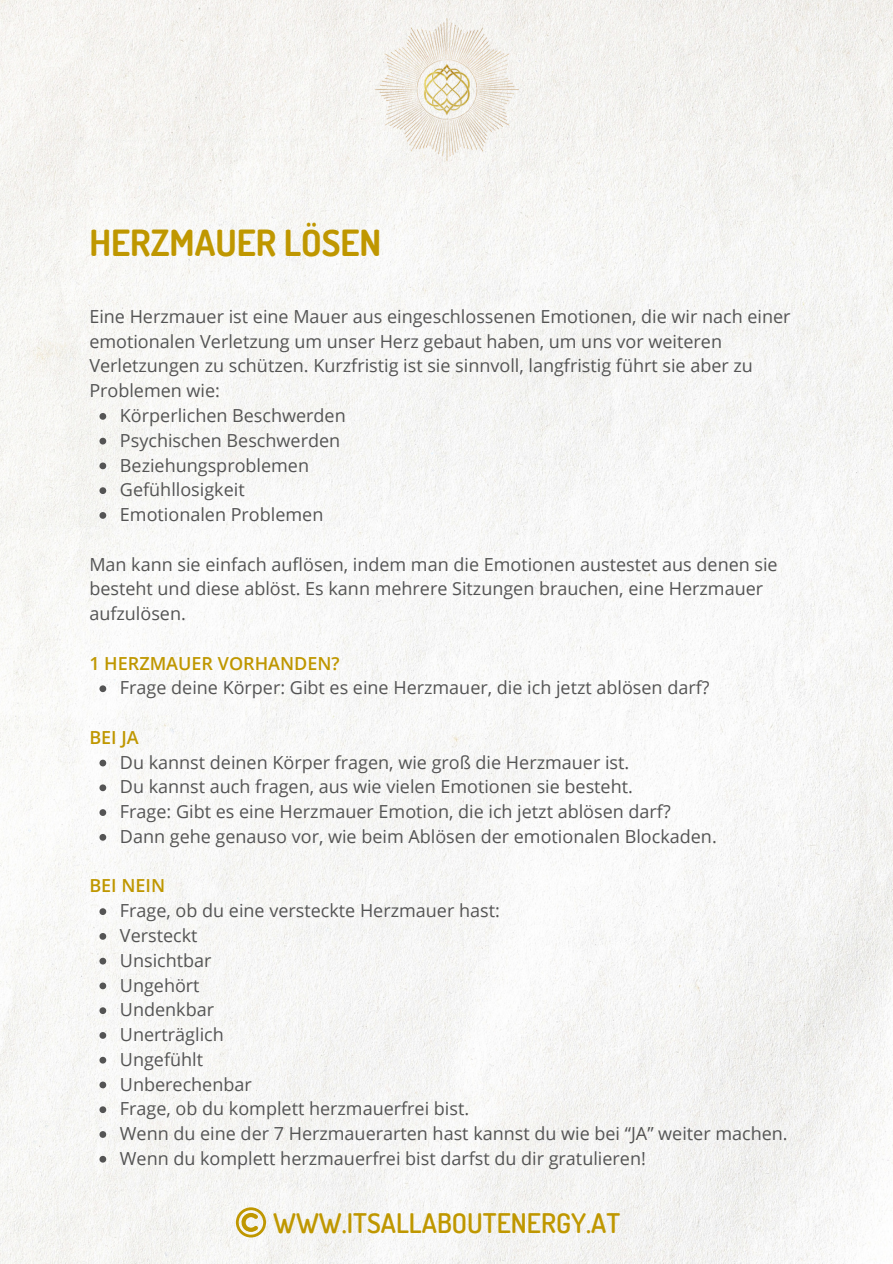
<style>
.page{position:relative;width:893px;height:1264px;background:#fff}
.page>*{position:absolute;margin:0;border:0;box-sizing:border-box;transform-origin:0 0}
.t1{font:700 36px "Dosis";color:#bf9700}
.t2{font:600 27px "Dosis";color:#bf9700}
.t3{font:18px/24.8px "Open Sans";color:#545454}
.t4{font:600 18px "Open Sans";color:#bf9700}
</style>
<div class="page">
<img style="left:0;top:0;width:892px;height:1263px">
<img style="left:357px;top:0;width:179px;height:179px">
<svg style="left:236px;top:1207px;width:30px;height:30px"></svg>
<svg style="left:99px;top:413px;width:7px;height:7px"></svg>
<svg style="left:99px;top:438px;width:7px;height:6px"></svg>
<svg style="left:99px;top:462px;width:7px;height:7px"></svg>
<svg style="left:99px;top:487px;width:7px;height:7px"></svg>
<svg style="left:99px;top:512px;width:7px;height:7px"></svg>
<svg style="left:99px;top:685px;width:7px;height:7px"></svg>
<svg style="left:99px;top:759px;width:7px;height:7px"></svg>
<svg style="left:99px;top:784px;width:7px;height:7px"></svg>
<svg style="left:99px;top:809px;width:7px;height:7px"></svg>
<svg style="left:99px;top:834px;width:7px;height:6px"></svg>
<svg style="left:99px;top:908px;width:7px;height:7px"></svg>
<svg style="left:99px;top:933px;width:7px;height:6px"></svg>
<svg style="left:99px;top:957px;width:7px;height:7px"></svg>
<svg style="left:99px;top:982px;width:7px;height:7px"></svg>
<svg style="left:99px;top:1007px;width:7px;height:7px"></svg>
<svg style="left:99px;top:1032px;width:7px;height:6px"></svg>
<svg style="left:99px;top:1056px;width:7px;height:7px"></svg>
<svg style="left:99px;top:1081px;width:7px;height:7px"></svg>
<svg style="left:99px;top:1106px;width:7px;height:7px"></svg>
<svg style="left:99px;top:1131px;width:7px;height:6px"></svg>
<svg style="left:99px;top:1155px;width:7px;height:7px"></svg>
<p class="t1" style="left:89px;top:219px;width:293px">HERZMAUER LÖSEN</p>
<p class="t3" style="left:89px;top:303px;width:702px">Eine Herzmauer ist eine Mauer aus eingeschlossenen Emotionen, die wir nach einer emotionalen Verletzung um unser Herz gebaut haben, um uns vor weiteren Verletzungen zu schützen. Kurzfristig ist sie sinnvoll, langfristig führt sie aber zu Problemen wie:</p>
<p class="t3" style="left:120px;top:402px;width:227px">Körperlichen Beschwerden</p>
<p class="t3" style="left:120px;top:427px;width:222px">Psychischen Beschwerden</p>
<p class="t3" style="left:120px;top:452px;width:191px">Beziehungsproblemen</p>
<p class="t3" style="left:120px;top:477px;width:126px">Gefühllosigkeit</p>
<p class="t3" style="left:120px;top:501px;width:205px">Emotionalen Problemen</p>
<h3 class="t3" style="left:89px;top:551px;width:689px">Man kann sie einfach auflösen, indem man die Emotionen austestet aus denen sie besteht und diese ablöst. Es kann mehrere Sitzungen brauchen, eine Herzmauer aufzulösen.</h3>
<p class="t4" style="left:89px;top:650px;width:252px">1 HERZMAUER VORHANDEN?</p>
<h3 class="t3" style="left:120px;top:675px;width:591px">Frage deine Körper: Gibt es eine Herzmauer, die ich jetzt ablösen darf?</h3>
<p class="t4" style="left:89px;top:724px;width:51px">BEI JA</p>
<p class="t3" style="left:120px;top:749px;width:511px">Du kannst deinen Körper fragen, wie groß die Herzmauer ist.</p>
<p class="t3" style="left:120px;top:774px;width:514px">Du kannst auch fragen, aus wie vielen Emotionen sie besteht.</p>
<p class="t3" style="left:120px;top:798px;width:552px">Frage: Gibt es eine Herzmauer Emotion, die ich jetzt ablösen darf?</p>
<h3 class="t3" style="left:120px;top:823px;width:598px">Dann gehe genauso vor, wie beim Ablösen der emotionalen Blockaden.</h3>
<p class="t4" style="left:89px;top:873px;width:77px">BEI NEIN</p>
<p class="t3" style="left:120px;top:897px;width:381px">Frage, ob du eine versteckte Herzmauer hast:</p>
<p class="t3" style="left:120px;top:922px;width:79px">Versteckt</p>
<p class="t3" style="left:120px;top:947px;width:93px">Unsichtbar</p>
<p class="t3" style="left:120px;top:972px;width:81px">Ungehört</p>
<p class="t3" style="left:120px;top:996px;width:96px">Undenkbar</p>
<p class="t3" style="left:120px;top:1021px;width:105px">Unerträglich</p>
<p class="t3" style="left:120px;top:1046px;width:85px">Ungefühlt</p>
<p class="t3" style="left:120px;top:1071px;width:133px">Unberechenbar</p>
<p class="t3" style="left:120px;top:1095px;width:351px">Frage, ob du komplett herzmauerfrei bist.</p>
<p class="t3" style="left:120px;top:1120px;width:669px">Wenn du eine der 7 Herzmauerarten hast kannst du wie bei “JA” weiter machen.</p>
<h2 class="t3" style="left:120px;top:1145px;width:527px">Wenn du komplett herzmauerfrei bist darfst du dir gratulieren!</h2>
<h1 class="t2" style="left:273px;top:1205px;width:349px">WWW.ITSALLABOUTENERGY.AT</h1>
</div>
